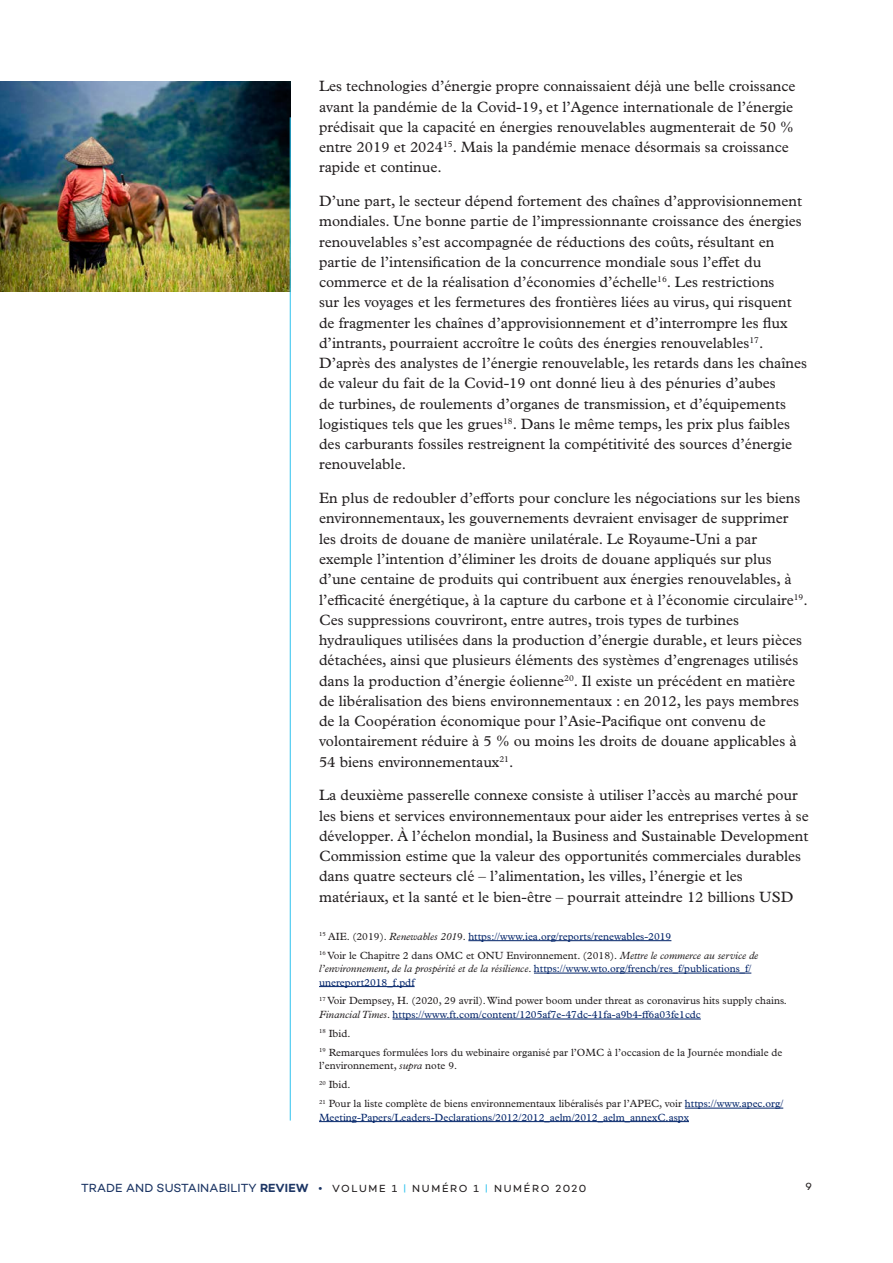
<style>
.page{position:relative;width:893px;height:1263px;background:#fff}
.page>*{position:absolute;margin:0;border:0;box-sizing:border-box;transform-origin:0 0}
.body-text{font:15px/20.2px "Plantin MT Pro";color:#231f20}
.Footnote{font:10.5px/13.5px "Plantin MT Pro";color:#231f20}
.Footnote-2{font:10.5px/13.5px "Plantin MT Pro";color:#002369}
.Footnote-3{font:italic 10.5px/13.5px "Plantin MT Pro";color:#231f20}
.t1{font:10.5px "Campton";letter-spacing:.16em;color:#231f20}
.s1{color:#231f20}
.s2{font-style:italic;color:#231f20}
.s3{font-style:normal}
.s4{font-style:normal;color:#002369}
.s5{font-style:italic}
.s6{color:#002369}
.s7{font-size:12px;color:#1c3564}
.s8{font-weight:600;font-size:12px;color:#1c3564}
.s9{color:#2fc2ee}
</style>
<div class="page">
<img style="left:0;top:81px;width:291px;height:211px">
<hr style="left:468px;top:940px;width:203px;height:1px;background:#002369">
<hr style="left:534px;top:973px;width:217px;height:1px;background:#002369">
<hr style="left:319px;top:986px;width:96px;height:1px;background:#002369">
<hr style="left:393px;top:1019px;width:308px;height:1px;background:#002369">
<hr style="left:685px;top:1108px;width:98px;height:1px;background:#002369">
<hr style="left:319px;top:1121px;width:370px;height:1px;background:#002369">
<hr style="left:290px;top:117px;width:1px;height:1003px;background:#2fc2ee">
<p class="body-text" style="left:319px;top:76px;width:478px">Les technologies d’énergie propre connaissaient déjà une belle croissance avant la pandémie de la Covid-19, et l’Agence internationale de l’énergie prédisait que la capacité en énergies renouvelables augmenterait de 50 % entre 2019 et 2024<sup>15</sup>. Mais la pandémie menace désormais sa croissance rapide et continue.</p>
<p class="body-text" style="left:319px;top:191px;width:490px">D’une part, le secteur dépend fortement des chaînes d’approvisionnement mondiales. Une bonne partie de l’impressionnante croissance des énergies renouvelables s’est accompagnée de réductions des coûts, résultant en partie de l’intensification de la concurrence mondiale sous l’effet du commerce et de la réalisation d’économies d’échelle<sup>16</sup>. Les restrictions<br>sur les voyages et les fermetures des frontières liées au virus, qui risquent de fragmenter les chaînes d’approvisionnement et d’interrompre les flux d’intrants, pourraient accroître le coûts des énergies renouvelables<sup>17</sup>.<br>D’après des analystes de l’énergie renouvelable, les retards dans les chaînes de valeur du fait de la Covid-19 ont donné lieu à des pénuries d’aubes<br>de turbines, de roulements d’organes de transmission, et d’équipements logistiques tels que les grues<sup>18</sup>. Dans le même temps, les prix plus faibles des carburants fossiles restreignent la compétitivité des sources d’énergie renouvelable.</p>
<p class="body-text" style="left:319px;top:488px;width:490px">En plus de redoubler d’efforts pour conclure les négociations sur les biens environnementaux, les gouvernements devraient envisager de supprimer les droits de douane de manière unilatérale. Le Royaume-Uni a par exemple l’intention d’éliminer les droits de douane appliqués sur plus d’une centaine de produits qui contribuent aux énergies renouvelables, à l’efficacité énergétique, à la capture du carbone et à l’économie circulaire<sup>19</sup>.<br>Ces suppressions couvriront, entre autres, trois types de turbines hydrauliques utilisées dans la production d’énergie durable, et leurs pièces détachées, ainsi que plusieurs éléments des systèmes d’engrenages utilisés dans la production d’énergie éolienne<sup>20</sup>. Il existe un précédent en matière de libéralisation des biens environnementaux : en 2012, les pays membres de la Coopération économique pour l’Asie-Pacifique ont convenu de volontairement réduire à 5 % ou moins les droits de douane applicables à 54 biens environnementaux<sup>21</sup>.</p>
<p class="body-text" style="left:319px;top:785px;width:491px">La deuxième passerelle connexe consiste à utiliser l’accès au marché pour les biens et services environnementaux pour aider les entreprises vertes à se développer. À l’échelon mondial, la Business and Sustainable Development Commission estime que la valeur des opportunités commerciales durables dans quatre secteurs clé – l’alimentation, les villes, l’énergie et les matériaux, et la santé et le bien-être – pourrait atteindre 12 billions USD</p>
<p class="Footnote-2" style="left:319px;top:929px;width:354px"><sup>15</sup> <span class="s1">AIE. (2019).</span> <span class="s2">Renewables 201</span><span class="s1">9.</span> https://www.iea.org/reports/renewables-2019</p>
<p class="Footnote-3" style="left:319px;top:948px;width:441px"><sup>16</sup> <span class="s3">Voir le Chapitre 2 dans OMC et ONU Environnement. (2018).</span> Mettre le commerce au service de l’environnement, de la prospérité et de la résilience<span class="s3">.</span> <span class="s4">https://www.wto.org/french/res_f/publications_f/ unereport2018_f.pdf</span></p>
<p class="Footnote" style="left:319px;top:994px;width:469px"><sup>17</sup> Voir Dempsey, H. (2020, 29 avril). Wind power boom under threat as coronavirus hits supply chains.<br><span class="s5">Financial Times</span>. <span class="s6">https://www.ft.com/content/1205af7e-47dc-41fa-a9b4-ff6a03fe1cdc</span></p>
<p class="Footnote" style="left:319px;top:1027px;width:33px"><sup>18</sup> Ibid.</p>
<p class="Footnote" style="left:319px;top:1045px;width:465px"><sup>19</sup> Remarques formulées lors du webinaire organisé par l’OMC à l’occasion de la Journée mondiale de l’environnement, <span class="s5">supra</span> note 9.</p>
<p class="Footnote" style="left:319px;top:1078px;width:33px"><sup>20</sup> Ibid.</p>
<p class="Footnote-2" style="left:319px;top:1097px;width:466px"><sup>21</sup> <span class="s1">Pour la liste complète de biens environnementaux libéralisés par l’APEC, voir</span> https://www.apec.org/<br>Meeting-Papers/Leaders-Declarations/2012/2012_aelm/2012_aelm_annexC.aspx</p>
<p class="t1" style="left:81px;top:1181px;width:507px"><span class="s7">TRADE AND SUSTAINABILITY</span> <span class="s8">REVIEW</span> <span class="s7">•</span> VOLUME 1 <span class="s9">|</span> NUMÉRO 1 <span class="s9">|</span> NUMÉRO 2020</p>
<p class="t1" style="left:805px;top:1180px;width:8px">9</p>
</div>
